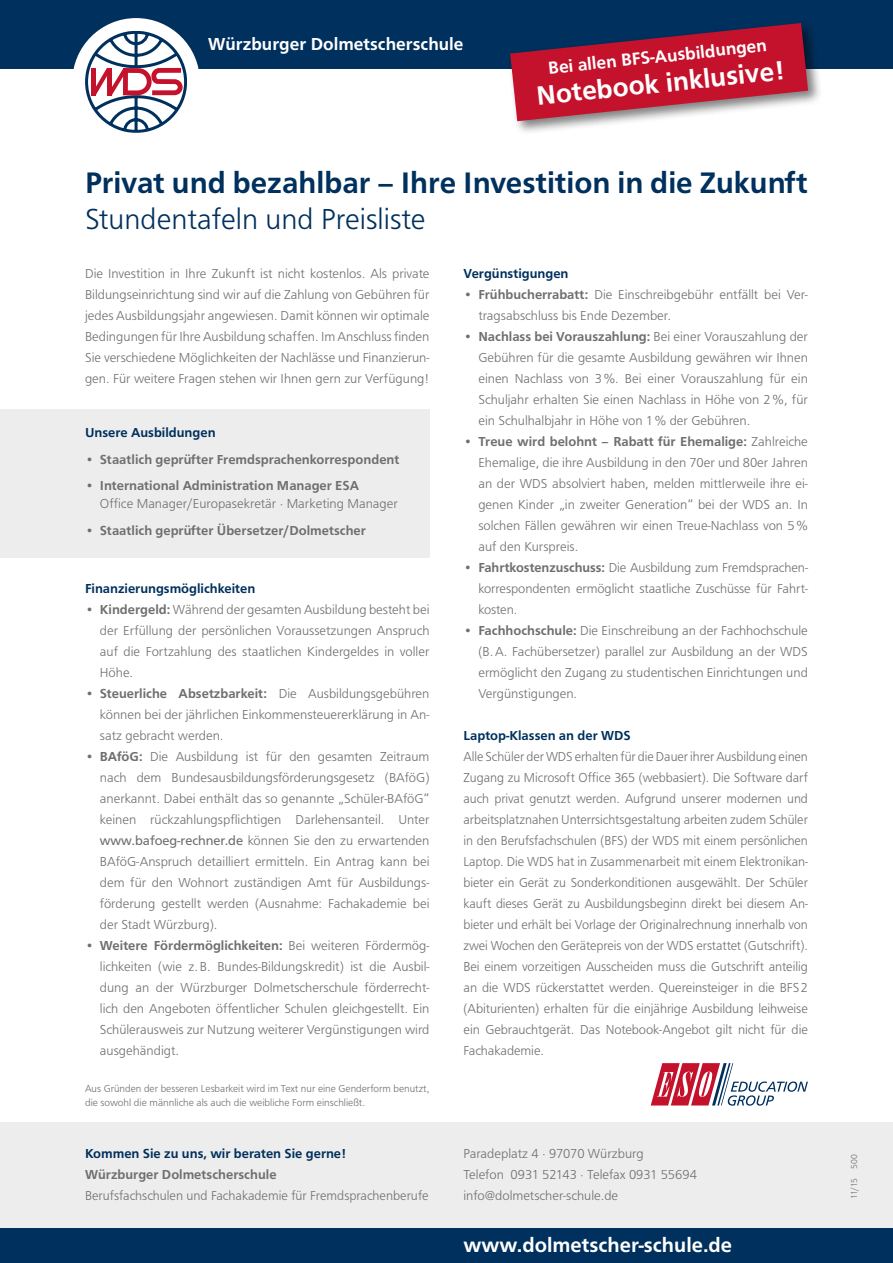
<style>
.page{position:relative;width:893px;height:1263px;background:#fff}
.page>*{position:absolute;margin:0;border:0;box-sizing:border-box;transform-origin:0 0}
.t1{font:700 30.75px "Front Page";color:#00305d}
.t2{font:300 30px "Front Page";color:#00305d}
.t3{font:700 27.45px "Front Page";color:#fff}
.t4{font:700 21px "Front Page";color:#fff}
.t5{font:700 18px "Front Page";color:#fff}
.t6{font:300 13.5px/21px "Front Page";color:#706f6f;text-align:justify}
.t7{font:700 13.5px "Front Page";color:#706f6f}
.t8{font:700 13.5px "Front Page";color:#00305d}
.t9{font:300 10.5px/13.5px "Front Page";color:#706f6f}
.t10{font:300 9px "Front Page";letter-spacing:-.035em;color:#706f6f}
.s1{font-weight:700}
.s2{font-weight:400}
</style>
<div class="page">
<div style="left:0;top:1123px;width:893px;height:106px;background:#ededed"></div>
<svg style="left:651px;top:1063px;width:157px;height:43px"></svg>
<div style="left:0;top:0;width:893px;height:68px;background:#00305d"></div>
<div style="left:72px;top:18px;width:128px;height:128px;background:#fff;border-radius:50%"></div>
<svg style="left:85px;top:31px;width:102px;height:102px"></svg>
<div style="left:0;top:1229px;width:893px;height:34px;background:#00305d"></div>
<div style="left:508px;top:21px;width:315px;height:115px;background:#000;opacity:.5"></div>
<svg style="left:510px;top:23px;width:298px;height:98px"></svg>
<div style="left:0;top:409px;width:429px;height:148px;background:#ededed"></div>
<h3 class="t5" style="left:208px;top:33px;width:257px">Würzburger Dolmetscherschule</h3>
<h3 class="t5" style="left:547px;top:58px;width:221px;rotate:-6deg">Bei allen BFS-Ausbildungen</h3>
<h3 class="t3" style="left:535px;top:80px;width:250px;rotate:-6deg">Notebook inklusive!</h3>
<h1 class="t1" style="left:85px;top:165px;width:724px">Privat und bezahlbar – Ihre Investition in die Zukunft</h1>
<h2 class="t2" style="left:85px;top:202px;width:342px">Stundentafeln und Preisliste</h2>
<p class="t6" style="left:85px;top:263px;width:346px">Die Investition in Ihre Zukunft ist nicht kostenlos. Als private Bildungseinrichtung sind wir auf die Zahlung von Gebühren für jedes Ausbildungsjahr angewiesen. Damit können wir optimale Bedingungen für Ihre Ausbildung schaffen. Im Anschluss finden Sie verschiedene Möglichkeiten der Nachlässe und Finanzierun&shy;gen. Für weitere Fragen stehen wir Ihnen gern zur Verfügung!</p>
<p class="t8" style="left:85px;top:425px;width:132px">Unsere Ausbildungen</p>
<p class="t7" style="left:85px;top:451px;width:316px">• Staatlich geprüfter Fremdsprachenkorrespondent</p>
<p class="t7" style="left:85px;top:478px;width:276px">• International Administration Manager ESA</p>
<p class="t6" style="left:100px;top:493px;width:300px">Office Manager/Europasekretär · Marketing Manager</p>
<p class="t7" style="left:85px;top:522px;width:282px">• Staatlich geprüfter Übersetzer/Dolmetscher</p>
<p class="t8" style="left:85px;top:581px;width:172px">Finanzierungsmöglichkeiten</p>
<p class="t6" style="left:100px;top:599px;width:331px;text-indent:-15px"><span class="s1">• Kindergeld:</span> Während der gesamten Ausbildung besteht bei der Erfüllung der persönlichen Voraussetzungen Anspruch auf die Fortzahlung des staatlichen Kindergeldes in voller Höhe.</p>
<p class="t6" style="left:100px;top:683px;width:331px;text-indent:-15px"><span class="s1">• Steuerliche Absetzbarkeit:</span> Die Ausbildungsgebühren können bei der jährlichen Einkommensteuererklärung in An&shy;satz gebracht werden.</p>
<p class="t6" style="left:100px;top:746px;width:331px;text-indent:-15px"><span class="s1">• BAföG:</span> Die Ausbildung ist für den gesamten Zeitraum nach dem Bundesausbildungsförderungsgesetz (BAföG) anerkannt. Dabei enthält das so genannte „Schüler-BAföG“ keinen rückzahlungspflichtigen Darlehensanteil. Unter <span class="s2">www.bafoeg-rechner.de</span> können Sie den zu erwartenden BAföG-Anspruch detailliert ermitteln. Ein Antrag kann bei dem für den Wohnort zuständigen Amt für Ausbildungs&shy;förderung gestellt werden (Ausnahme: Fachakademie bei der Stadt Würzburg).</p>
<p class="t6" style="left:100px;top:935px;width:331px;text-indent:-15px"><span class="s1">• Weitere Fördermöglichkeiten:</span> Bei weiteren Fördermög&shy;lichkeiten (wie z.B. Bundes-Bildungskredit) ist die Ausbil&shy;dung an der Würzburger Dolmetscherschule förderrecht&shy;lich den Angeboten öffentlicher Schulen gleichgestellt. Ein Schülerausweis zur Nutzung weiterer Vergünstigungen wird ausgehändigt.</p>
<p class="t9" style="left:85px;top:1082px;width:346px">Aus Gründen der besseren Lesbarkeit wird im Text nur eine Genderform benutzt, die sowohl die männliche als auch die weibliche Form einschließt.</p>
<p class="t8" style="left:85px;top:1146px;width:263px">Kommen Sie zu uns, wir beraten Sie gerne!</p>
<p class="t7" style="left:85px;top:1167px;width:193px">Würzburger Dolmetscherschule</p>
<p class="t6" style="left:85px;top:1185px;width:345px">Berufsfachschulen und Fachakademie für Fremdsprachenberufe</p>
<p class="t8" style="left:463px;top:266px;width:107px">Vergünstigungen</p>
<p class="t6" style="left:478px;top:284px;width:331px;text-indent:-15px"><span class="s1">• Frühbucherrabatt:</span> Die Einschreibgebühr entfällt bei Ver&shy;tragsabschluss bis Ende Dezember.</p>
<p class="t6" style="left:478px;top:326px;width:331px;text-indent:-15px"><span class="s1">• Nachlass bei Vorauszahlung:</span> Bei einer Vorauszahlung der Gebühren für die gesamte Ausbildung gewähren wir Ihnen einen Nachlass von 3%. Bei einer Vorauszahlung für ein Schuljahr erhalten Sie einen Nachlass in Höhe von 2%, für ein Schulhalbjahr in Höhe von 1% der Gebühren.</p>
<p class="t6" style="left:478px;top:431px;width:331px;text-indent:-15px"><span class="s1">• Treue wird belohnt – Rabatt für Ehemalige:</span> Zahlreiche Ehemalige, die ihre Ausbildung in den 70er und 80er Jahren an der WDS absolviert haben, melden mittlerweile ihre ei&shy;genen Kinder „in zweiter Generation“ bei der WDS an. In solchen Fällen gewähren wir einen Treue-Nachlass von 5% auf den Kurspreis.</p>
<p class="t6" style="left:478px;top:557px;width:331px;text-indent:-15px"><span class="s1">• Fahrtkostenzuschuss:</span> Die Ausbildung zum Fremdsprachen&shy;korrespondenten ermöglicht staatliche Zuschüsse für Fahrt&shy;kosten.</p>
<p class="t6" style="left:478px;top:620px;width:331px;text-indent:-15px"><span class="s1">• Fachhochschule:</span> Die Einschreibung an der Fachhochschule (B.A. Fachübersetzer) parallel zur Ausbildung an der WDS ermöglicht den Zugang zu studentischen Einrichtungen und Vergünstigungen.</p>
<p class="t8" style="left:463px;top:728px;width:169px">Laptop-Klassen an der WDS</p>
<p class="t6" style="left:463px;top:746px;width:346px">Alle Schüler der WDS erhalten für die Dauer ihrer Ausbildung einen Zugang zu Microsoft Office 365 (webbasiert). Die Software darf auch privat genutzt werden. Aufgrund unserer modernen und arbeitsplatznahen Unterrsichtsgestaltung arbeiten zudem Schüler in den Berufsfachschulen (BFS) der WDS mit einem persönlichen Laptop. Die WDS hat in Zusammenarbeit mit einem Elektronikan&shy;bieter ein Gerät zu Sonderkonditionen ausgewählt. Der Schüler kauft dieses Gerät zu Ausbildungsbeginn direkt bei diesem An&shy;bieter und erhält bei Vorlage der Originalrechnung innerhalb von zwei Wochen den Gerätepreis von der WDS erstattet (Gutschrift).<br>Bei einem vorzeitigen Ausscheiden muss die Gutschrift anteilig an die WDS rückerstattet werden. Quereinsteiger in die BFS2 (Abiturienten) erhalten für die einjährige Ausbildung leihweise ein Gebrauchtgerät. Das Notebook-Angebot gilt nicht für die Fachakademie.</p>
<p class="t6" style="left:463px;top:1143px;width:235px;text-align:left">Paradeplatz 4 · 97070 Würzburg<br>Telefon 0931 52143 · Telefax 0931 55694 info@dolmetscher-schule.de</p>
<h3 class="t4" style="left:463px;top:1232px;width:270px">www.dolmetscher-schule.de</h3>
<p class="t10" style="left:849px;top:1199px;width:46px;rotate:-90deg">11/15 500</p>
</div>
